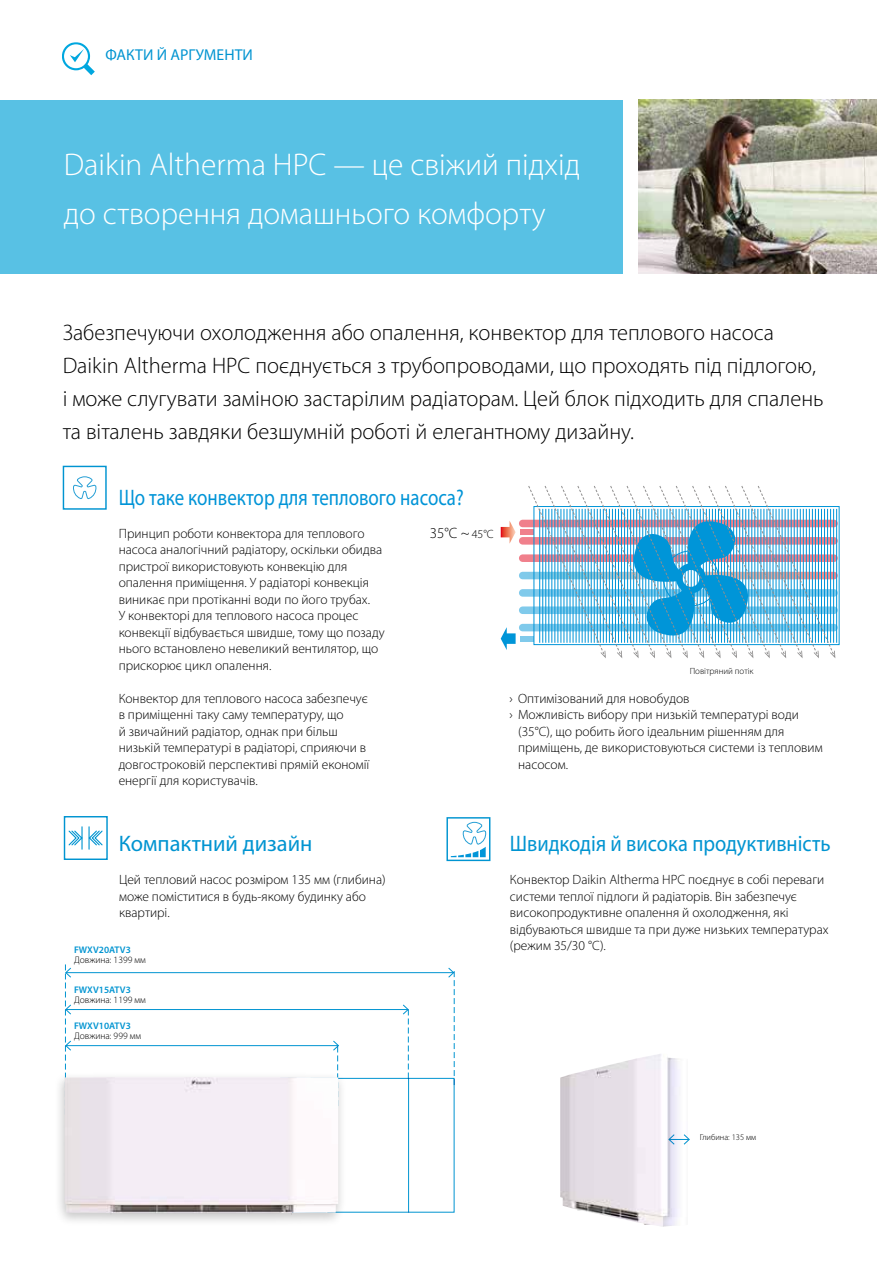
<style>
.page{position:relative;width:893px;height:1263px;background:#fff}
.page>*{position:absolute;margin:0;border:0;box-sizing:border-box;transform-origin:0 0}
.t1{font:300 31.5px/49.5px "Myriad Pro";color:#fff}
.t2{font:300 22.5px/33px "Myriad Pro";color:#000}
.t3{font:22.5px "Myriad Pro";color:#0094d7;scale:.84 1}
.t4{font:22.5px "Myriad Pro";color:#0094d1;scale:.91 1}
.t5{font:22.5px "Myriad Pro";color:#0094d1}
.t6{font:15.75px "Myriad Pro";color:#0094d1}
.t7{font:300 15px "Myriad Pro";color:#000}
.t8{font:300 13.5px/16.5px "Myriad Pro";color:#000}
.t9{font:300 9.6px "Myriad Pro";color:#000}
.t10{font:600 9.6px "Myriad Pro";color:#0094d1}
.t11{font:300 9px "Myriad Pro";color:#000}
.t12{font:300 8.55px "Myriad Pro";color:#000}
.s1{font-size:12px}
</style>
<div class="page">
<svg style="left:62px;top:42px;width:33px;height:33px"></svg>
<div style="left:64px;top:816px;width:44px;height:44px;background:#fff;border:1px solid #0094d1"></div>
<svg style="left:68px;top:826px;width:35px;height:24px"></svg>
<hr style="left:892px;top:101px;width:1px;height:173px;background:#eceded">
<img style="left:639px;top:100px;width:237px;height:174px">
<div style="left:0;top:100px;width:622px;height:174px;background:#58c1e4"></div>
<div style="left:446px;top:817px;width:44px;height:44px;background:#fff;border:1px solid #0094d1"></div>
<svg style="left:451px;top:821px;width:36px;height:36px"></svg>
<div style="left:63px;top:466px;width:44px;height:44px;background:#fff;border:1px solid #0094d1"></div>
<svg style="left:73px;top:476px;width:24px;height:24px"></svg>
<hr style="left:66px;top:1045px;width:272px;height:1px;background:#0094d1">
<hr style="left:66px;top:1009px;width:342px;height:1px;background:#0094d1">
<hr style="left:66px;top:972px;width:388px;height:1px;background:#0094d1">
<svg style="left:65px;top:964px;width:7px;height:106px"></svg>
<svg style="left:280px;top:967px;width:175px;height:246px"></svg>
<hr style="left:408px;top:1078px;width:1px;height:134px;background:#0094d1">
<div style="left:54px;top:1072px;width:293px;height:155px;background:#000;opacity:.22"></div>
<img style="left:65px;top:1077px;width:273px;height:137px">
<svg style="left:501px;top:486px;width:337px;height:172px"></svg>
<img style="left:560px;top:1054px;width:120px;height:173px">
<svg style="left:668px;top:1133px;width:22px;height:12px"></svg>
<p class="t6" style="left:105px;top:45px;width:149px">ФАКТИ Й АРГУМЕНТИ</p>
<h1 class="t1" style="left:64px;top:140px;width:518px">Daikin Altherma HPC — це свіжий підхід до створення домашнього комфорту</h1>
<p class="t2" style="left:63px;top:316px;width:762px">Забезпечуючи охолодження або опалення, конвектор для теплового насоса Daikin Altherma HPC поєднується з трубопроводами, що проходять під підлогою, і може слугувати заміною застарілим радіаторам. Цей блок підходить для спалень та віталень завдяки безшумній роботі й елегантному дизайну.</p>
<h2 class="t3" style="left:119px;top:483px;width:412px">Що таке конвектор для теплового насоса?</h2>
<p class="t8" style="left:119px;top:525px;width:267px">Принцип роботи конвектора для теплового насоса аналогічний радіатору, оскільки обидва пристрої використовують конвекцію для опалення приміщення. У радіаторі конвекція виникає при протіканні води по його трубах.<br>У конвекторі для теплового насоса процес конвекції відбувається швидше, тому що позаду нього встановлено невеликий вентилятор, що прискорює цикл опалення.</p>
<p class="t8" style="left:119px;top:690px;width:252px">Конвектор для теплового насоса забезпечує в приміщенні таку саму температуру, що<br>й звичайний радіатор, однак при більш низькій температурі в радіаторі, сприяючи в довгостроковій перспективі прямій економії енергії для користувачів.</p>
<p class="t7" style="left:430px;top:524px;width:65px">35°C ~ <span class="s1">45°C</span></p>
<p class="t11" style="left:690px;top:666px;width:65px">Повітряний потік</p>
<p class="t8" style="left:510px;top:690px;width:181px">› Оптимізований для новобудов</p>
<p class="t8" style="left:510px;top:706px;width:291px">› Можливість вибору при низькій температурі води</p>
<p class="t8" style="left:518px;top:723px;width:268px">(35°C), що робить його ідеальним рішенням для</p>
<p class="t8" style="left:518px;top:739px;width:306px">приміщень, де використовуються системи із тепловим</p>
<p class="t8" style="left:518px;top:756px;width:51px">насосом.</p>
<h2 class="t5" style="left:119px;top:830px;width:195px">Компактний дизайн</h2>
<p class="t8" style="left:119px;top:871px;width:268px">Цей тепловий насос розміром 135 мм (глибина) може поміститися в будь-якому будинку або квартирі.</p>
<p class="t10" style="left:74px;top:944px;width:58px">FWXV20ATV3</p>
<p class="t9" style="left:74px;top:954px;width:73px">Довжина: 1399 мм</p>
<p class="t10" style="left:74px;top:984px;width:58px">FWXV15ATV3</p>
<p class="t9" style="left:74px;top:995px;width:73px">Довжина: 1199 мм</p>
<p class="t10" style="left:74px;top:1020px;width:58px">FWXV10ATV3</p>
<p class="t9" style="left:74px;top:1031px;width:69px">Довжина: 999 мм</p>
<h2 class="t4" style="left:510px;top:830px;width:354px">Швидкодія й висока продуктивність</h2>
<p class="t8" style="left:510px;top:871px;width:320px">Конвектор Daikin Altherma HPC поєднує в собі переваги системи теплої підлоги й радіаторів. Він забезпечує високопродуктивне опалення й охолодження, які відбуваються швидше та при дуже низьких температурах (режим 35/30 °C).</p>
<p class="t12" style="left:700px;top:1132px;width:58px">Глибина: 135 мм</p>
</div>
